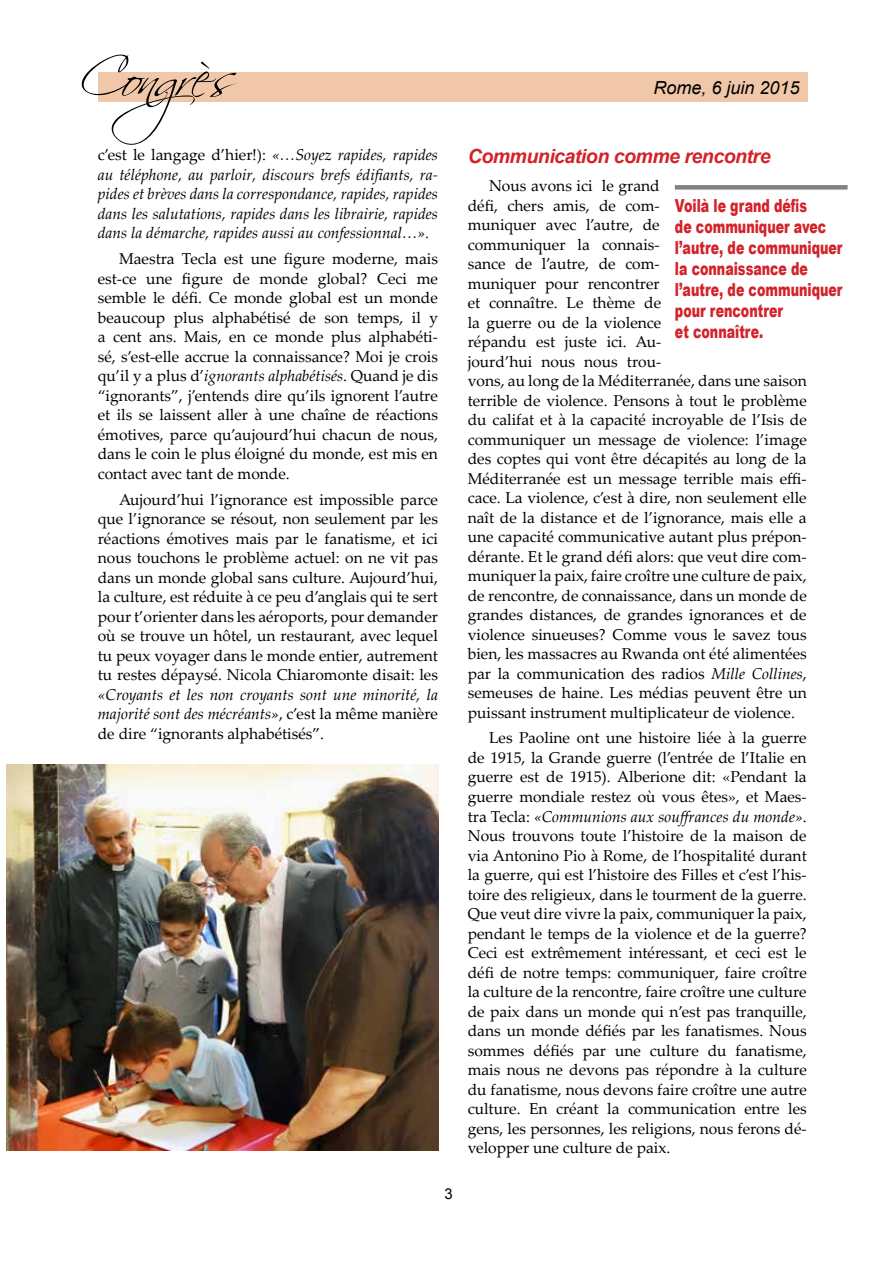
<style>
.page{position:relative;width:893px;height:1263px;background:#fff}
.page>*{position:absolute;margin:0;border:0;box-sizing:border-box;transform-origin:0 0}
.t1{font:54px "Scriptina";letter-spacing:-.065em;color:#000}
.t2{font:italic 700 19.5px "Arial";letter-spacing:-.025em;color:#d2232a}
.t3{font:900 18px/21px "Arial";color:#d2232a;scale:.7 1}
.t4{font:italic 18px "Arial";color:#000}
.t5{font:15.75px/19.5px "Palatino Linotype";color:#000;text-align:justify}
.t6{font:italic 15.75px/19.5px "Palatino Linotype";color:#000;text-align:justify}
.t7{font:15px "Arial";color:#000}
.s1{font-style:normal}
.s2{font-style:italic}
</style>
<div class="page">
<div style="left:98px;top:73px;width:709px;height:29px;background:#f0c7a8"></div>
<img style="left:7px;top:764px;width:432px;height:386px">
<div style="left:675px;top:185px;width:173px;height:5px;background:#808285"></div>
<h1 class="t1" style="left:80px;top:45px;width:159px">Congrès</h1>
<p class="t6" style="left:98px;top:145px;width:342px"><span class="s1">c’est le langage d’hier!):</span> «…Soyez rapides, rapides au téléphone, au parloir, discours brefs édifiants, ra&shy;pides et brèves dans la correspondance, rapides, rapides dans les salutations, rapides dans les librairie, rapides dans la démarche, rapides aussi au confessionnal…».</p>
<p class="t5" style="left:98px;top:249px;width:342px;text-indent:21px">Maestra Tecla est une figure moderne, mais est-ce une figure de monde global? Ceci me semble le défi. Ce monde global est un monde beaucoup plus alphabétisé de son temps, il y a cent ans. Mais, en ce monde plus alphabéti&shy;sé, s’est-elle accrue la connaissance? Moi je crois qu’il y a plus d’<span class="s2">ignorants alphabétisés</span>. Quand je dis “ignorants”, j’entends dire qu’ils ignorent l’autre et ils se laissent aller à une chaîne de réactions émotives, parce qu’aujourd’hui chacun de nous, dans le coin le plus éloigné du monde, est mis en contact avec tant de monde.</p>
<p class="t5" style="left:98px;top:489px;width:342px;text-indent:21px">Aujourd’hui l’ignorance est impossible parce que l’ignorance se résout, non seulement par les réactions émotives mais par le fanatisme, et ici nous touchons le problème actuel: on ne vit pas dans un monde global sans culture. Aujourd’hui, la culture, est réduite à ce peu d’anglais qui te sert pour t’orienter dans les aéroports, pour demander où se trouve un hôtel, un restaurant, avec lequel tu peux voyager dans le monde entier, autrement tu restes dépaysé. Nicola Chiaromonte disait: les</p>
<p class="t6" style="left:98px;top:684px;width:342px">«Croyants et les non croyants sont une minorité, la majorité sont des mécréants»<span class="s1">, c’est la même manière de dire “ignorants alphabétisés”.</span></p>
<p class="t7" style="left:445px;top:1183px;width:10px">3</p>
<p class="t4" style="left:653px;top:76px;width:148px">Rome, 6 juin 2015</p>
<p class="t2" style="left:468px;top:143px;width:304px">Communication comme rencontre</p>
<p class="t5" style="left:468px;top:175px;width:341px;text-align:left;text-indent:21px">Nous avons ici le grand<br>défi, chers amis, de com-<br>muniquer avec l’autre, de<br>communiquer la connais-<br>sance de l’autre, de com-<br>muniquer pour rencontrer<br>et connaître. Le thème de<br>la guerre ou de la violence<br>répandu est juste ici. Au-<br>jourd’hui nous nous trou-<br>vons, au long de la Méditerranée, dans une saison terrible de violence. Pensons à tout le problème du califat et à la capacité incroyable de l’Isis de communiquer un message de violence: l’image des coptes qui vont être décapités au long de la Méditerranée est un message terrible mais effi&shy;cace. La violence, c’est à dire, non seulement elle naît de la distance et de l’ignorance, mais elle a une capacité communicative autant plus prépon&shy;dérante. Et le grand défi alors: que veut dire com&shy;muniquer la paix, faire croître une culture de paix, de rencontre, de connaissance, dans un monde de grandes distances, de grandes ignorances et de violence sinueuses? Comme vous le savez tous bien, les massacres au Rwanda ont été alimentées par la communication des radios <span class="s2">Mille Collines</span>, semeuses de haine. Les médias peuvent être un puissant instrument multiplicateur de violence.</p>
<p class="t5" style="left:468px;top:728px;width:341px;text-indent:21px">Les Paoline ont une histoire liée à la guerre de 1915, la Grande guerre (l’entrée de l’Italie en guerre est de 1915). Alberione dit: «Pendant la guerre mondiale restez où vous êtes», et Maes&shy;tra Tecla: <span class="s2">«Communions aux souffrances du monde»</span>.<br>Nous trouvons toute l’histoire de la maison de via Antonino Pio à Rome, de l’hospitalité durant la guerre, qui est l’histoire des Filles et c’est l’his&shy;toire des religieux, dans le tourment de la guerre.<br>Que veut dire vivre la paix, communiquer la paix, pendant le temps de la violence et de la guerre?<br>Ceci est extrêmement intéressant, et ceci est le défi de notre temps: communiquer, faire croître la culture de la rencontre, faire croître une culture de paix dans un monde qui n’est pas tranquille, dans un monde défiés par les fanatismes. Nous sommes défiés par une culture du fanatisme, mais nous ne devons pas répondre à la culture du fanatisme, nous devons faire croître une autre culture. En créant la communication entre les gens, les personnes, les religions, nous ferons dé&shy;velopper une culture de paix.</p>
<p class="t3" style="left:675px;top:195px;width:241px">Voilà le grand défis<br>de communiquer avec l’autre, de communiquer la connaissance de l’autre, de communiquer pour rencontrer<br>et connaître.</p>
</div>
